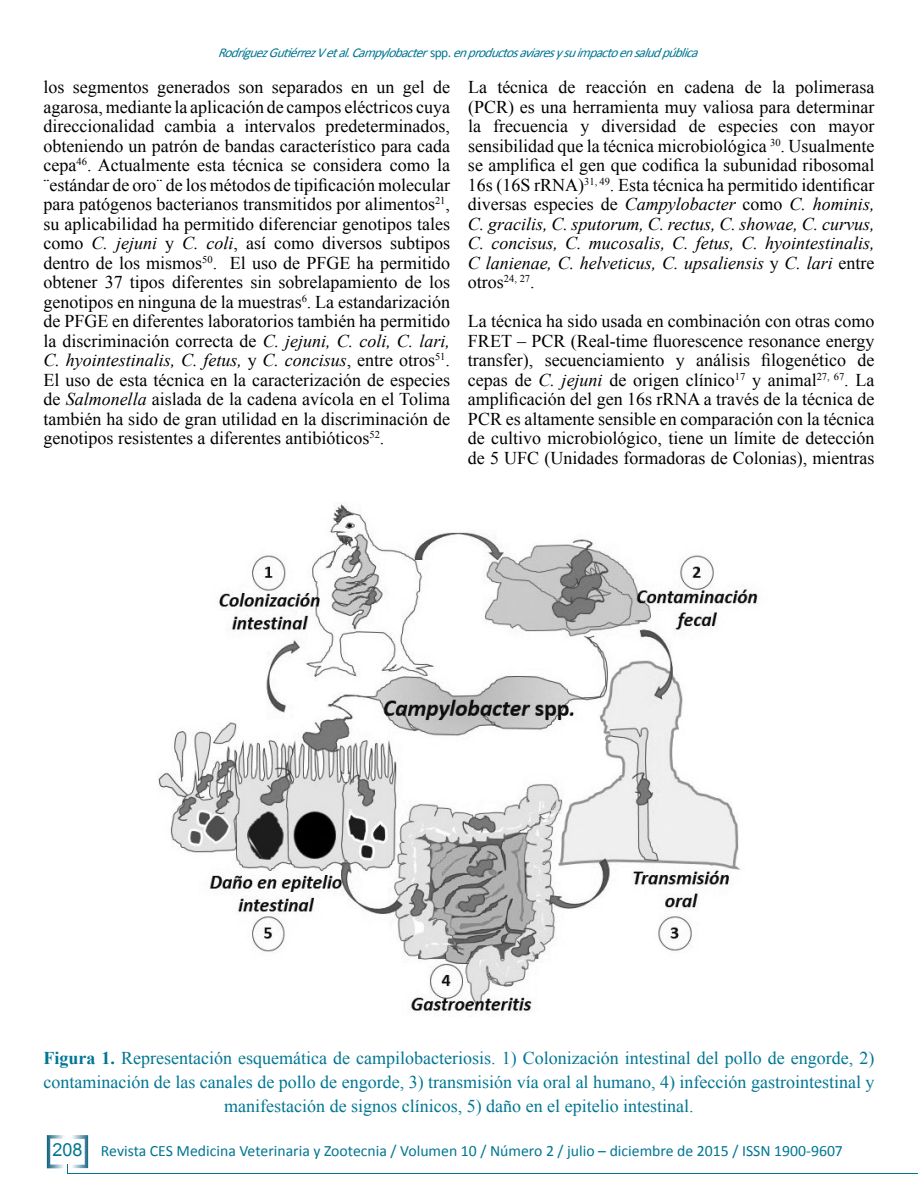
<style>
.page{position:relative;width:918px;height:1188px;background:#fff}
.page>*{position:absolute;margin:0;border:0;box-sizing:border-box;transform-origin:0 0}
.t1{font:18px/19.5px "Times New Roman";color:#000;text-align:justify}
.t2{font:18px/24px "Times New Roman";color:#007693;text-align:center}
.t3{font:15.75px "Calibri";color:#007693}
.t4{font:italic 13.5px "Calibri";color:#007693}
.s1{font-style:normal}
.s2{font-style:italic}
.s3{font-weight:700}
.s4{font-family:"Arial";font-size:18px}
</style>
<div class="page">
<hr style="left:67px;top:1173px;width:851px;height:1px;background:#007693">
<svg style="left:47px;top:1135px;width:41px;height:38px"></svg>
<img style="left:158px;top:504px;width:600px;height:510px">
<p class="t4" style="left:218px;top:44px;width:487px">RodríguezGutiérrezVetal.Campylobacter<span class="s1">s p p .</span> enproductosaviaresysuimpactoensaludpública</p>
<p class="t1" style="left:44px;top:77px;width:408px">los segmentos generados son separados en un gel de agarosa, mediante la aplicación de campos eléctricos cuya direccionalidad cambia a intervalos predeterminados, obteniendo un patrón de bandas característico para cada cepa<sup>46</sup>. Actualmente esta técnica se considera como la ¨estándar de oro¨ de los métodos de tipificación molecular para patógenos bacterianos transmitidos por alimentos<sup>21</sup>, su aplicabilidad ha permitido diferenciar genotipos tales como <span class="s2">C. jejuni</span> y <span class="s2">C. coli</span>, así como diversos subtipos dentro de los mismos<sup>50</sup>. El uso de PFGE ha permitido obtener 37 tipos diferentes sin sobrelapamiento de los genotipos en ninguna de la muestras<sup>6</sup>. La estandarización de PFGE en diferentes laboratorios también ha permitido la discriminación correcta de <span class="s2">C. jejuni, C. coli, C. lari, C. hyointestinalis, C. fetus,</span> y <span class="s2">C. concisus</span>, entre otros<sup>51</sup>.<br>El uso de esta técnica en la caracterización de especies de <span class="s2">Salmonella</span> aislada de la cadena avícola en el Tolima también ha sido de gran utilidad en la discriminación de genotipos resistentes a diferentes antibióticos<sup>52</sup>.</p>
<p class="t1" style="left:468px;top:77px;width:408px">La técnica de reacción en cadena de la polimerasa (PCR) es una herramienta muy valiosa para determinar la frecuencia y diversidad de especies con mayor sensibilidad que la técnica microbiológica <sup>30</sup>. Usualmente se amplifica el gen que codifica la subunidad ribosomal 16s (16S rRNA)<sup>31,</sup> <sup>49</sup>. Esta técnica ha permitido identificar diversas especies de <span class="s2">Campylobacter</span> como <span class="s2">C. hominis, C. gracilis, C. sputorum, C. rectus, C. showae, C. curvus, C. concisus, C. mucosalis, C. fetus, C. hyointestinalis, C lanienae, C. helveticus, C. upsaliensis</span> y <span class="s2">C. lari</span> entre otros<sup>24,</sup> <sup>27</sup>.</p>
<p class="t1" style="left:468px;top:311px;width:408px">La técnica ha sido usada en combinación con otras como FRET – PCR (Real-time fluorescence resonance energy transfer), secuenciamiento y análisis filogenético de cepas de <span class="s2">C. jejuni</span> de origen clínico<sup>17</sup> y animal<sup>27,</sup> <sup>67</sup>. La amplificación del gen 16s rRNA a través de la técnica de PCR es altamente sensible en comparación con la técnica de cultivo microbiológico, tiene un límite de detección de 5 UFC (Unidades formadoras de Colonias), mientras</p>
<p class="t2" style="left:44px;top:1046px;width:833px"><span class="s3">Figura 1.</span> Representación esquemática de campilobacteriosis. 1) Colonización intestinal del pollo de engorde, 2) contaminación de las canales de pollo de engorde, 3) transmisión vía oral al humano, 4) infección gastrointestinal y manifestación de signos clínicos, 5) daño en el epitelio intestinal.</p>
<p class="t3" style="left:52px;top:1141px;width:792px"><span class="s4">208</span> Revista CES Medicina Veterinaria y Zootecnia / Volumen 10 / Número 2 / julio – diciembre de 2015 / ISSN 1900-9607</p>
</div>
